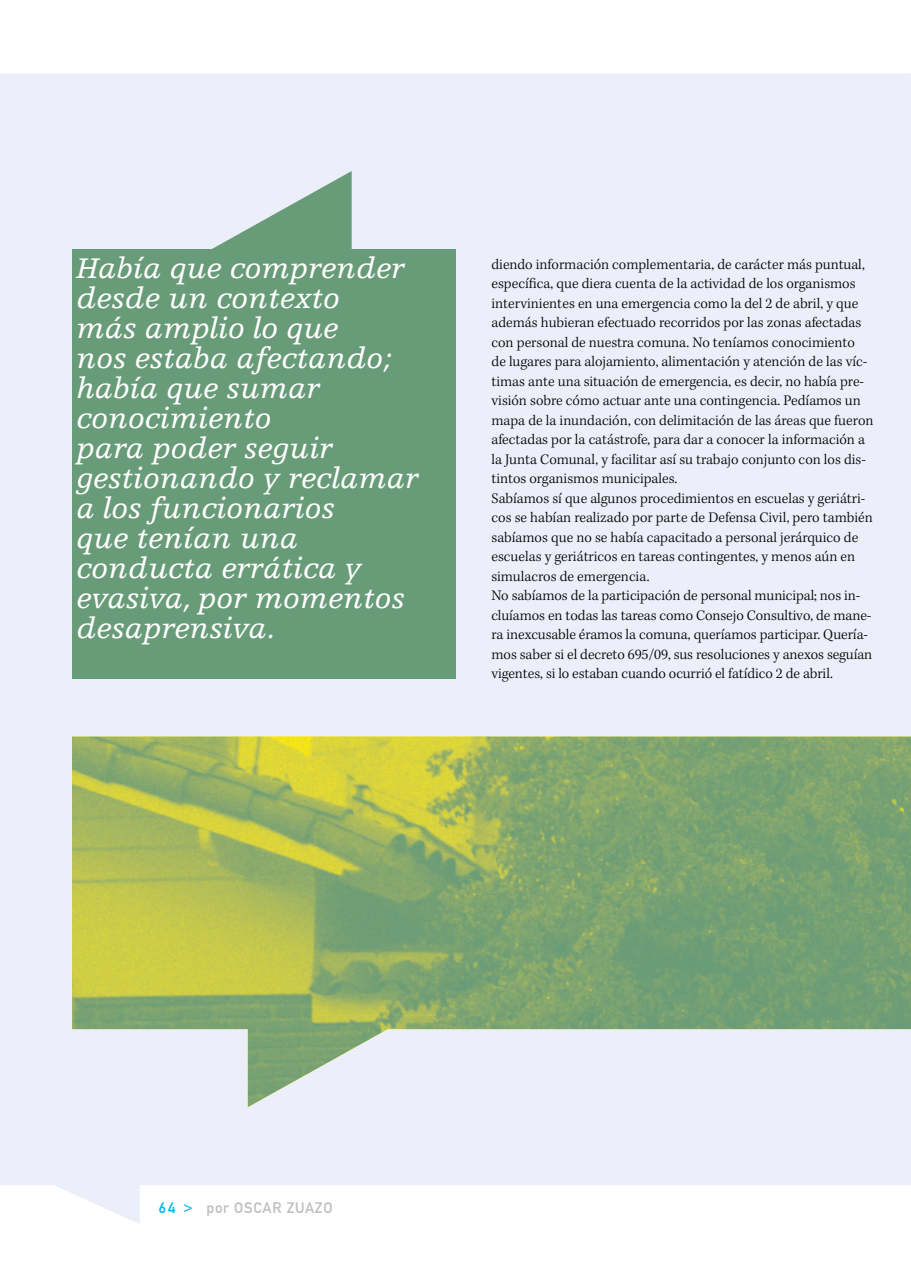
<style>
.page{position:relative;width:911px;height:1263px;background:#fff}
.page>*{position:absolute;margin:0;border:0;box-sizing:border-box;transform-origin:0 0}
.t1{font:italic 30px/30px "Egyptienne F";color:#fff}
.t2{font:300 15px/19.5px "Kepler Std";color:#000}
.t3{font:15px "DIN Mittelschrift";letter-spacing:.05em;color:#bcbec0}
.s1{color:#00b3f0}
</style>
<div class="page">
<div style="left:0;top:73px;width:911px;height:1151px;background:#eceff9"></div>
<svg style="left:212px;top:171px;width:140px;height:78px;background:#aac5b8"></svg>
<img style="left:72px;top:737px;width:839px;height:370px">
<div style="left:72px;top:249px;width:383px;height:429px;background:#689b78"></div>
<p class="t1" style="left:76px;top:253px;width:343px">Había que comprender desde un contexto<br>más amplio lo que<br>nos estaba afectando; había que sumar conocimiento<br>para poder seguir gestionando y reclamar a los funcionarios<br>que tenían una conducta errática y evasiva, por momentos desaprensiva.</p>
<p class="t2" style="left:491px;top:255px;width:383px">diendo información complementaria, de carácter más puntual, específica, que diera cuenta de la actividad de los organismos intervinientes en una emergencia como la del 2 de abril, y que además hubieran efectuado recorridos por las zonas afectadas con personal de nuestra comuna. No teníamos conocimiento<br>de lugares para alojamiento, alimentación y atención de las víc&shy;timas ante una situación de emergencia, es decir, no había pre&shy;visión sobre cómo actuar ante una contingencia. Pedíamos un mapa de la inundación, con delimitación de las áreas que fueron afectadas por la catástrofe, para dar a conocer la información a la Junta Comunal, y facilitar así su trabajo conjunto con los dis&shy;tintos organismos municipales.<br>Sabíamos sí que algunos procedimientos en escuelas y geriátri&shy;cos se habían realizado por parte de Defensa Civil, pero también sabíamos que no se había capacitado a personal jerárquico de escuelas y geriátricos en tareas contingentes, y menos aún en simulacros de emergencia.<br>No sabíamos de la participación de personal municipal; nos in&shy;cluíamos en todas las tareas como Consejo Consultivo, de mane&shy;ra inexcusable éramos la comuna, queríamos participar. Quería&shy;mos saber si el decreto 695/09, sus resoluciones y anexos seguían vigentes, si lo estaban cuando ocurrió el fatídico 2 de abril.</p>
<p class="t3" style="left:159px;top:1199px;width:175px"><span class="s1">64 &gt;</span> POR OSCAR ZUAZO</p>
</div>
